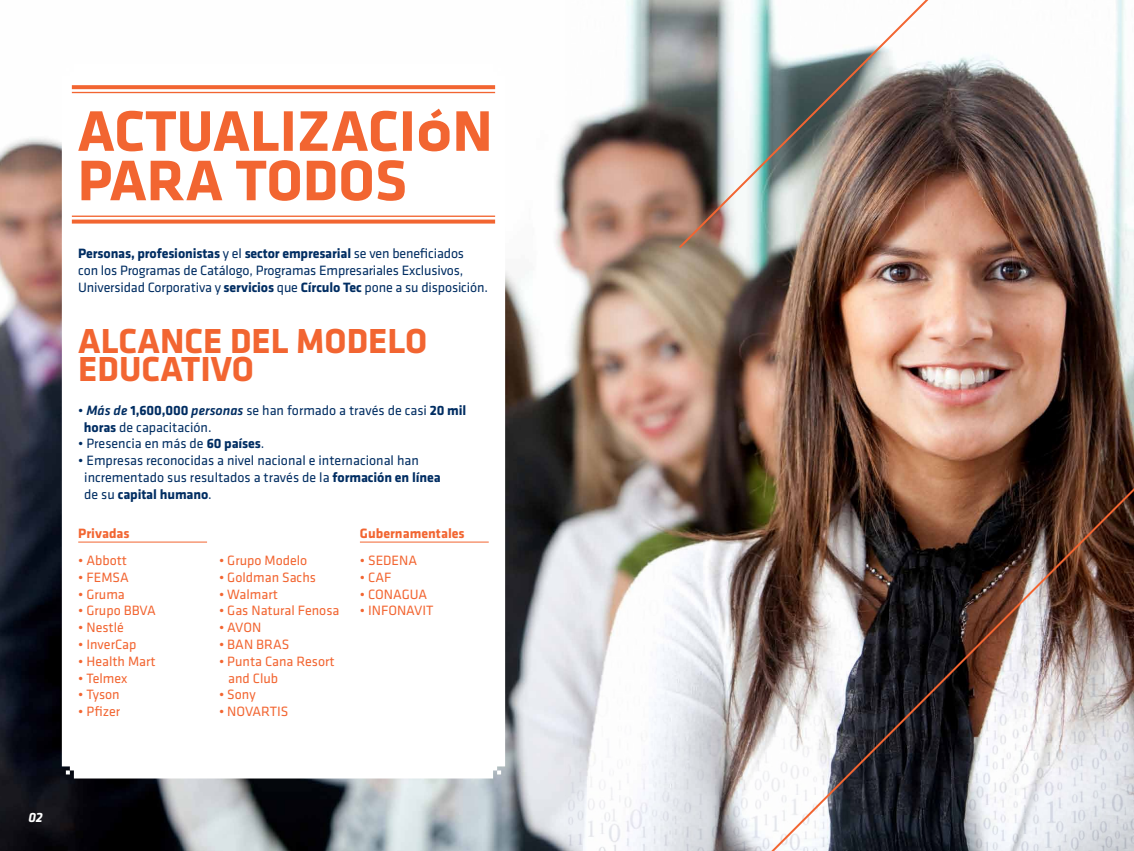
<style>
.page{position:relative;width:1134px;height:851px;background:#fff}
.page>*{position:absolute;margin:0;border:0;box-sizing:border-box;transform-origin:0 0}
.t1{font:700 36px/28px "Klavika";color:#f26531}
.t2{font:14px/16.8px "Klavika";color:#002d62}
.t3{font:14px/16.8px "Klavika";color:#f26531}
.t4{font:700 14px "Klavika";color:#f26531}
.t5{font:italic 700 14px "Klavika";color:#fff}
.s1{font-weight:700}
.s2{font-weight:500;font-style:italic}
</style>
<div class="page">
<img style="left:0;top:138px;width:566px;height:712px">
<img style="left:566px;top:0;width:568px;height:850px">
<svg style="left:62px;top:85px;width:443px;height:693px"></svg>
<img style="left:677px;top:0;width:309px;height:250px">
<img style="left:724px;top:420px;width:410px;height:430px">
<svg style="left:72px;top:85px;width:423px;height:4px;background:#f26b39"></svg>
<hr style="left:72px;top:92px;width:423px;height:1px;background:#f26531">
<hr style="left:72px;top:215px;width:423px;height:2px;background:#f26531">
<svg style="left:72px;top:219px;width:423px;height:4px;background:#f37b4e"></svg>
<svg style="left:81px;top:160px;width:324px;height:41px"></svg>
<svg style="left:78px;top:109px;width:411px;height:42px"></svg>
<hr style="left:78px;top:541px;width:129px;height:1px;background:#f26531">
<hr style="left:360px;top:541px;width:129px;height:1px;background:#f26531">
<p class="t2" style="left:78px;top:245px;width:411px"><span class="s1">Personas, profesionistas</span> y el <span class="s1">sector empresarial</span> se ven beneficiados<br>con los Programas de Catálogo, Programas Empresariales Exclusivos,<br>Universidad Corporativa y <span class="s1">servicios</span> que <span class="s1">Círculo Tec</span> pone a su disposición.</p>
<h1 class="t1" style="left:78px;top:325px;width:351px">ALCANCE DEL MODELO<br>EDUCATIVO</h1>
<p class="t2" style="left:84px;top:401px;width:384px;text-indent:-6px">• <span class="s2">Más de</span> <span class="s1">1,600,000</span> <span class="s2">personas</span> se han formado a través de casi <span class="s1">20 mil horas</span> de capacitación.</p>
<p class="t2" style="left:78px;top:435px;width:188px">• Presencia en más de <span class="s1">60 países</span>.</p>
<p class="t2" style="left:84px;top:451px;width:358px;text-indent:-6px">• Empresas reconocidas a nivel nacional e internacional han incrementado sus resultados a través de la <span class="s1">formación en línea </span>de su <span class="s1">capital humano</span>.</p>
<p class="t4" style="left:78px;top:523px;width:53px">Privadas</p>
<p class="t3" style="left:78px;top:551px;width:50px">• Abbott</p>
<p class="t3" style="left:78px;top:568px;width:52px">• FEMSA</p>
<p class="t3" style="left:78px;top:585px;width:48px">• Gruma</p>
<p class="t3" style="left:78px;top:601px;width:79px">• Grupo BBVA</p>
<p class="t3" style="left:78px;top:618px;width:47px">• Nestlé</p>
<p class="t3" style="left:78px;top:635px;width:60px">• InverCap</p>
<p class="t3" style="left:78px;top:652px;width:79px">• Health Mart</p>
<p class="t3" style="left:78px;top:669px;width:51px">• Telmex</p>
<p class="t3" style="left:78px;top:685px;width:43px">• Tyson</p>
<p class="t3" style="left:78px;top:702px;width:43px">• Pfizer</p>
<p class="t4" style="left:360px;top:523px;width:106px">Gubernamentales</p>
<p class="t3" style="left:360px;top:551px;width:59px">• SEDENA</p>
<p class="t3" style="left:360px;top:568px;width:33px">• CAF</p>
<p class="t3" style="left:360px;top:585px;width:69px">• CONAGUA</p>
<p class="t3" style="left:360px;top:601px;width:75px">• INFONAVIT</p>
<p class="t3" style="left:219px;top:551px;width:90px">• Grupo Modelo</p>
<p class="t3" style="left:219px;top:568px;width:98px">• Goldman Sachs</p>
<p class="t3" style="left:219px;top:585px;width:60px">• Walmart</p>
<p class="t3" style="left:219px;top:601px;width:122px">• Gas Natural Fenosa</p>
<p class="t3" style="left:219px;top:618px;width:44px">• AVON</p>
<p class="t3" style="left:219px;top:635px;width:72px">• BAN BRAS</p>
<p class="t3" style="left:228px;top:652px;width:108px;text-indent:-9px">• Punta Cana Resort and Club</p>
<p class="t3" style="left:219px;top:685px;width:38px">• Sony</p>
<p class="t3" style="left:219px;top:702px;width:71px">• NOVARTIS</p>
<p class="t5" style="left:28px;top:807px;width:16px">02</p>
</div>
